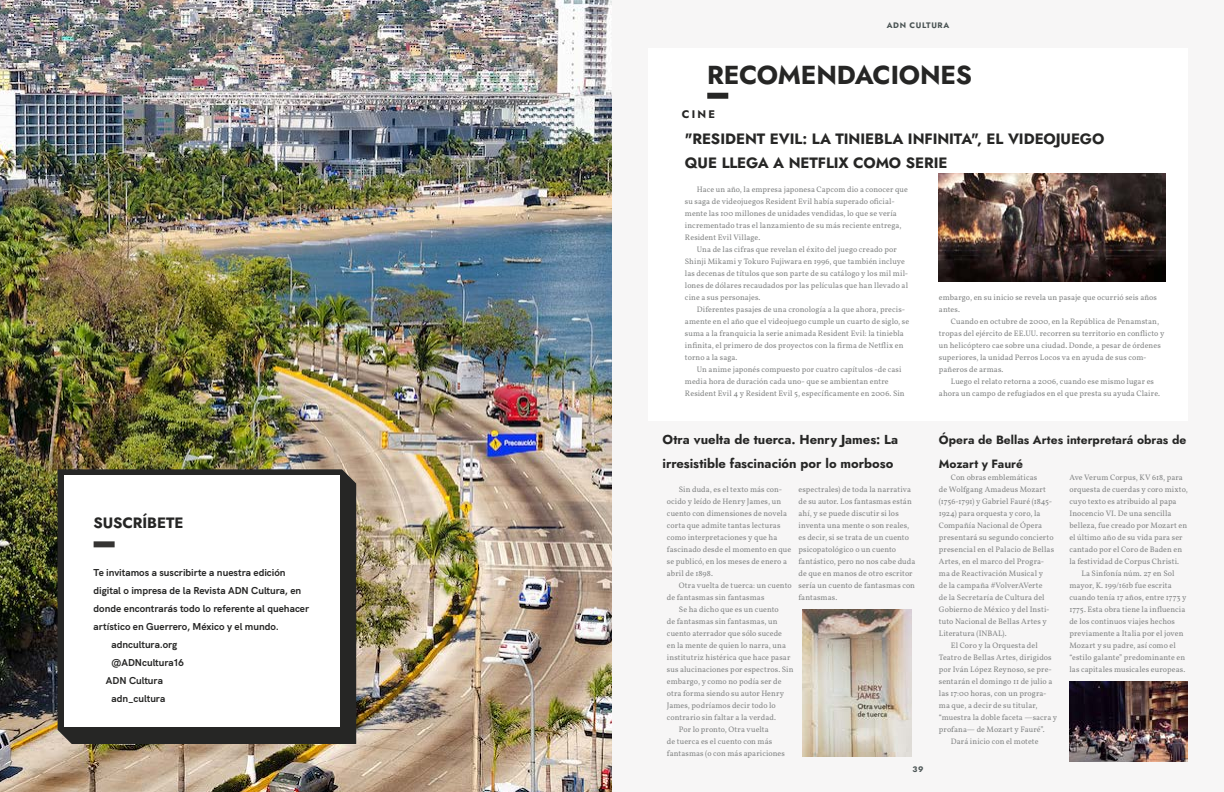
<style>
.page{position:relative;width:1224px;height:792px;background:#f7f6f6}
.page>*{position:absolute;margin:0;border:0;box-sizing:border-box;transform-origin:0 0}
.t1{font:700 26px "Jost";letter-spacing:-.005em;color:#262625}
.t2{font:700 15px/24px "Jost";letter-spacing:-.005em;color:#262625}
.t3{font:700 13px/24px "Jost";color:#262625}
.t4{font:700 12px/24px "Jost";color:#262625}
.t5{font:700 11px "Jost";color:#262625}
.t6{font:700 10px "HK Grotesk";color:#262625}
.t7{font:8px/12px "Vollkorn";letter-spacing:.01em;color:#848686}
.t8{font:700 8px "Jost";letter-spacing:.075em;color:#4b5454}
</style>
<div class="page">
<div style="left:648px;top:48px;width:540px;height:696px;background:#fff"></div>
<div style="left:648px;top:421px;width:540px;height:323px;background:#f7f6f6"></div>
<img style="left:1069px;top:681px;width:119px;height:81px">
<img style="left:802px;top:610px;width:110px;height:147px">
<img style="left:0;top:0;width:612px;height:792px">
<img style="left:55px;top:464px;width:306px;height:285px">
<div style="left:64px;top:475px;width:276px;height:252px;background:#fff"></div>
<div style="left:707px;top:93px;width:21px;height:6px;background:#262625"></div>
<div style="left:94px;top:541px;width:21px;height:6px;background:#353433"></div>
<img style="left:939px;top:174px;width:227px;height:107px">
<h2 class="t2" style="left:94px;top:511px;width:91px">SUSCRÍBETE</h2>
<p class="t6" style="left:94px;top:565px;width:194px">Te invitamos a suscribirte a nuestra edición</p>
<p class="t6" style="left:94px;top:583px;width:209px">digital o impresa de la Revista ADN Cultura, en</p>
<p class="t6" style="left:94px;top:601px;width:217px">donde encontrarás todo lo referente al quehacer</p>
<p class="t6" style="left:94px;top:619px;width:187px">artístico en Guerrero, México y el mundo.</p>
<p class="t6" style="left:112px;top:637px;width:67px">adncultura.org</p>
<p class="t6" style="left:112px;top:655px;width:74px">@ADNcultura16</p>
<p class="t6" style="left:106px;top:673px;width:59px">ADN Cultura</p>
<p class="t6" style="left:112px;top:691px;width:55px">adn_cultura</p>
<p class="t8" style="left:887px;top:20px;width:64px">ADN CULTURA</p>
<h1 class="t1" style="left:707px;top:57px;width:266px">RECOMENDACIONES</h1>
<h3 class="t5" style="left:682px;top:106px;width:35px">CINE</h3>
<h2 class="t2" style="left:685px;top:127px;width:421px">"RESIDENT EVIL: LA TINIEBLA INFINITA", EL VIDEOJUEGO<br>QUE LLEGA A NETFLIX COMO SERIE</h2>
<p class="t7" style="left:685px;top:183px;width:224px;text-indent:12px">Hace un año, la empresa japonesa Capcom dio a conocer que su saga de videojuegos Resident Evil había superado oficial&shy;mente las 100 millones de unidades vendidas, lo que se vería incrementado tras el lanzamiento de su más reciente entrega, Resident Evil Village.</p>
<p class="t7" style="left:685px;top:243px;width:225px;text-indent:12px">Una de las cifras que revelan el éxito del juego creado por Shinji Mikami y Tokuro Fujiwara en 1996, que también incluye las decenas de títulos que son parte de su catálogo y los mil mil&shy;lones de dólares recaudados por las películas que han llevado al cine a sus personajes.</p>
<p class="t7" style="left:685px;top:303px;width:226px;text-indent:12px">Diferentes pasajes de una cronología a la que ahora, precis&shy;amente en el año que el videojuego cumple un cuarto de siglo, se suma a la franquicia la serie animada Resident Evil: la tiniebla infinita, el primero de dos proyectos con la firma de Netflix en torno a la saga.</p>
<p class="t7" style="left:685px;top:363px;width:221px;text-indent:12px">Un anime japonés compuesto por cuatro capítulos -de casi media hora de duración cada uno- que se ambientan entre<br>Resident Evil 4 y Resident Evil 5, específicamente en 2006. Sin</p>
<p class="t7" style="left:939px;top:291px;width:220px">embargo, en su inicio se revela un pasaje que ocurrió seis años antes.</p>
<p class="t7" style="left:939px;top:315px;width:227px;text-indent:12px">Cuando en octubre de 2000, en la República de Penamstan, tropas del ejército de EE.UU. recorren su territorio en conflicto y un helicóptero cae sobre una ciudad. Donde, a pesar de órdenes superiores, la unidad Perros Locos va en ayuda de sus com&shy;pañeros de armas.</p>
<p class="t7" style="left:939px;top:375px;width:223px;text-indent:12px">Luego el relato retorna a 2006, cuando ese mismo lugar es ahora un campo de refugiados en el que presta su ayuda Claire.</p>
<h3 class="t3" style="left:663px;top:428px;width:237px">Otra vuelta de tuerca. Henry James: La irresistible fascinación por lo morboso</h3>
<h3 class="t4" style="left:939px;top:428px;width:249px">Ópera de Bellas Artes interpretará obras de<br>Mozart y Fauré</h3>
<p class="t7" style="left:798px;top:483px;width:118px">espectrales) de toda la narrativa de su autor. Los fantasmas están ahí, y se puede discutir si los inventa una mente o son reales, es decir, si se trata de un cuento psicopatológico o un cuento fantástico, pero no nos cabe duda de que en manos de otro escritor sería un cuento de fantasmas con fantasmas.</p>
<p class="t7" style="left:667px;top:483px;width:126px;text-indent:12px">Sin duda, es el texto más con&shy;ocido y leído de Henry James, un cuento con dimensiones de novela corta que admite tantas lecturas como interpretaciones y que ha fascinado desde el momento en que se publicó, en los meses de enero a abril de 1898.</p>
<p class="t7" style="left:679px;top:579px;width:114px">Otra vuelta de tuerca: un cuento</p>
<p class="t7" style="left:667px;top:591px;width:99px">de fantasmas sin fantasmas</p>
<p class="t7" style="left:679px;top:603px;width:101px">Se ha dicho que es un cuento</p>
<p class="t7" style="left:667px;top:615px;width:112px">de fantasmas sin fantasmas, un</p>
<p class="t7" style="left:667px;top:627px;width:117px">cuento aterrador que sólo sucede</p>
<p class="t7" style="left:667px;top:639px;width:121px">en la mente de quien lo narra, una</p>
<p class="t7" style="left:667px;top:651px;width:125px">institutriz histérica que hace pasar</p>
<p class="t7" style="left:667px;top:663px;width:128px">sus alucinaciones por espectros. Sin</p>
<p class="t7" style="left:667px;top:675px;width:116px">embargo, y como no podía ser de</p>
<p class="t7" style="left:667px;top:687px;width:119px">otra forma siendo su autor Henry</p>
<p class="t7" style="left:667px;top:699px;width:110px">James, podríamos decir todo lo</p>
<p class="t7" style="left:667px;top:711px;width:111px">contrario sin faltar a la verdad.</p>
<p class="t7" style="left:679px;top:723px;width:91px">Por lo pronto, Otra vuelta</p>
<p class="t7" style="left:667px;top:735px;width:107px">de tuerca es el cuento con más</p>
<p class="t7" style="left:667px;top:747px;width:119px">fantasmas (o con más apariciones</p>
<p class="t8" style="left:913px;top:764px;width:12px">39</p>
<p class="t7" style="left:951px;top:471px;width:88px">Con obras emblemáticas</p>
<p class="t7" style="left:939px;top:483px;width:109px">de Wolfgang Amadeus Mozart</p>
<p class="t7" style="left:939px;top:495px;width:115px">(1756-1791) y Gabriel Fauré (1845-</p>
<p class="t7" style="left:939px;top:507px;width:103px">1924) para orquesta y coro, la</p>
<p class="t7" style="left:939px;top:519px;width:105px">Compañía Nacional de Ópera</p>
<p class="t7" style="left:939px;top:531px;width:116px">presentará su segundo concierto</p>
<p class="t7" style="left:939px;top:543px;width:117px">presencial en el Palacio de Bellas</p>
<p class="t7" style="left:939px;top:555px;width:107px">Artes, en el marco del Progra-</p>
<p class="t7" style="left:939px;top:567px;width:106px">ma de Reactivación Musical y</p>
<p class="t7" style="left:939px;top:579px;width:105px">de la campaña #VolverAVerte</p>
<p class="t7" style="left:939px;top:591px;width:107px">de la Secretaría de Cultura del</p>
<p class="t7" style="left:939px;top:603px;width:112px">Gobierno de México y del Insti-</p>
<p class="t7" style="left:939px;top:615px;width:109px">tuto Nacional de Bellas Artes y</p>
<p class="t7" style="left:939px;top:627px;width:69px">Literatura (INBAL).</p>
<p class="t7" style="left:951px;top:639px;width:88px">El Coro y la Orquesta del</p>
<p class="t7" style="left:939px;top:651px;width:114px">Teatro de Bellas Artes, dirigidos</p>
<p class="t7" style="left:939px;top:663px;width:115px">por Iván López Reynoso, se pre-</p>
<p class="t7" style="left:939px;top:675px;width:115px">sentarán el domingo 11 de julio a</p>
<p class="t7" style="left:939px;top:687px;width:109px">las 17:00 horas, con un progra-</p>
<p class="t7" style="left:939px;top:699px;width:100px">ma que, a decir de su titular,</p>
<p class="t7" style="left:939px;top:711px;width:120px">“muestra la doble faceta —sacra y</p>
<p class="t7" style="left:939px;top:723px;width:107px">profana— de Mozart y Fauré”.</p>
<p class="t7" style="left:951px;top:735px;width:89px">Dará inicio con el motete</p>
<p class="t7" style="left:1069px;top:471px;width:115px">Ave Verum Corpus, KV 618, para</p>
<p class="t7" style="left:1069px;top:483px;width:120px">orquesta de cuerdas y coro mixto,</p>
<p class="t7" style="left:1069px;top:495px;width:109px">cuyo texto es atribuido al papa</p>
<p class="t7" style="left:1069px;top:507px;width:104px">Inocencio VI. De una sencilla</p>
<p class="t7" style="left:1069px;top:519px;width:119px">belleza, fue creado por Mozart en</p>
<p class="t7" style="left:1069px;top:531px;width:115px">el último año de su vida para ser</p>
<p class="t7" style="left:1069px;top:543px;width:114px">cantado por el Coro de Baden en</p>
<p class="t7" style="left:1069px;top:555px;width:111px">la festividad de Corpus Christi.</p>
<p class="t7" style="left:1081px;top:567px;width:94px">La Sinfonía núm. 27 en Sol</p>
<p class="t7" style="left:1069px;top:579px;width:104px">mayor, K. 199/161b fue escrita</p>
<p class="t7" style="left:1069px;top:591px;width:119px">cuando tenía 17 años, entre 1773 y</p>
<p class="t7" style="left:1069px;top:603px;width:117px">1775. Esta obra tiene la influencia</p>
<p class="t7" style="left:1069px;top:615px;width:107px">de los continuos viajes hechos</p>
<p class="t7" style="left:1069px;top:627px;width:116px">previamente a Italia por el joven</p>
<p class="t7" style="left:1069px;top:639px;width:108px">Mozart y su padre, así como el</p>
<p class="t7" style="left:1069px;top:651px;width:117px">“estilo galante” predominante en</p>
<p class="t7" style="left:1069px;top:663px;width:117px">las capitales musicales europeas.</p>
</div>
